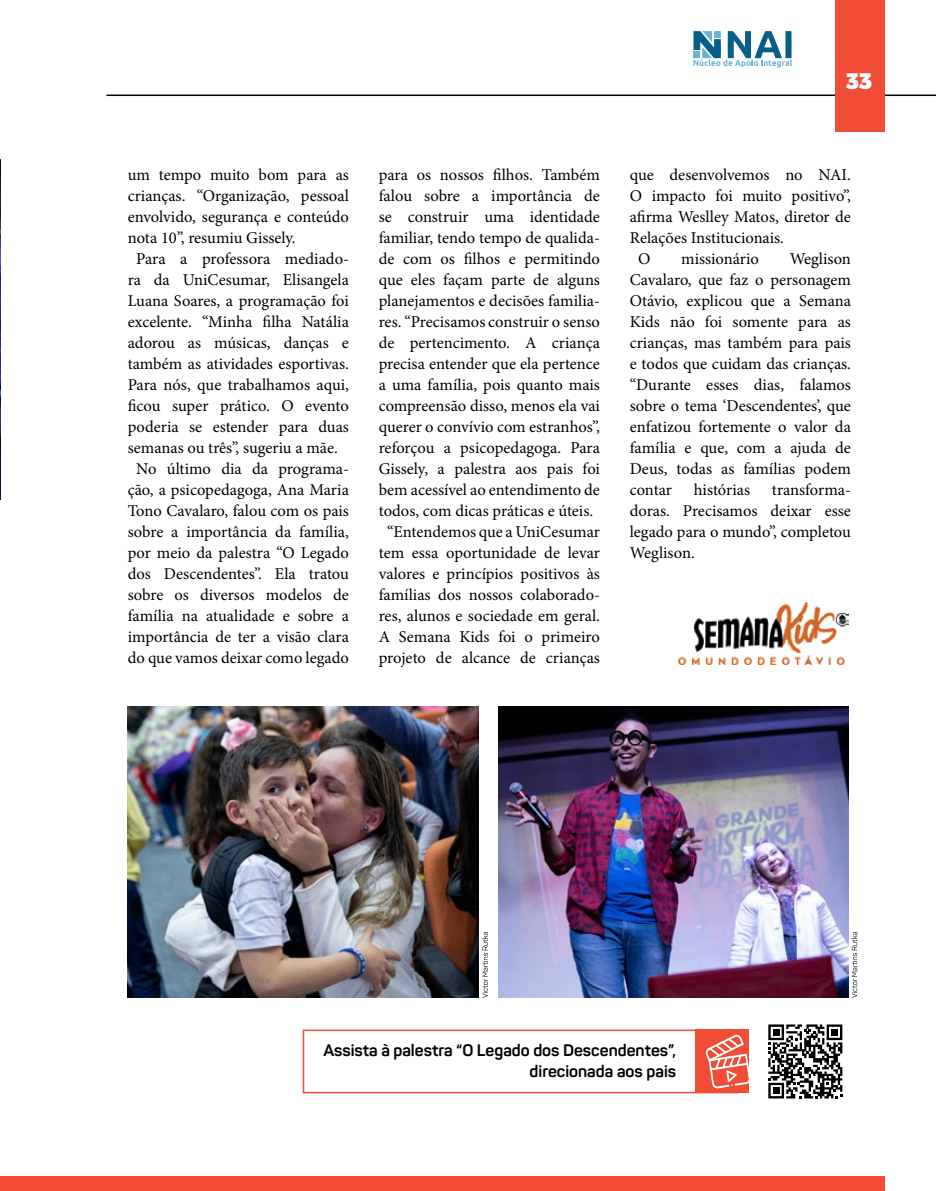
<style>
.page{position:relative;width:936px;height:1191px;background:#fff}
.page>*{position:absolute;margin:0;border:0;box-sizing:border-box;transform-origin:0 0}
.t1{font:900 22.5px "Montserrat";color:#f7fcfe}
.t2{font:16.5px/21px "Minion Pro";color:#000;text-align:justify}
.t3{font:700 16.5px/21px "Panton";color:#000;text-align:right}
</style>
<div class="page">
<hr style="left:106px;top:95px;width:829px;height:1px;background:#000">
<div style="left:835px;top:0;width:49px;height:131px;background:#f04c36"></div>
<svg style="left:693px;top:31px;width:99px;height:36px"></svg>
<img style="left:0;top:159px;width:1px;height:341px">
<div style="left:303px;top:1029px;width:434px;height:64px;border:2px solid #f04c36"></div>
<div style="left:0;top:1176px;width:884px;height:15px;background:#f04c36"></div>
<div style="left:695px;top:1029px;width:54px;height:64px;background:#f04c36"></div>
<svg style="left:768px;top:1024px;width:74px;height:74px"></svg>
<div style="left:772px;top:1087px;width:7px;height:7px;background:#000"></div>
<svg style="left:705px;top:1034px;width:44px;height:54px"></svg>
<img style="left:128px;top:706px;width:350px;height:292px">
<img style="left:498px;top:706px;width:350px;height:292px">
<img style="left:678px;top:602px;width:170px;height:62px">
<svg style="left:482px;top:932px;width:6px;height:66px"></svg>
<svg style="left:851px;top:932px;width:6px;height:66px"></svg>
<h1 class="t1" style="left:846px;top:67px;width:27px">33</h1>
<p class="t2" style="left:128px;top:164px;width:223px">um tempo muito bom para as</p>
<p class="t2" style="left:128px;top:185px;width:223px">crianças. “Organização, pessoal</p>
<p class="t2" style="left:128px;top:206px;width:223px">envolvido, segurança e conteúdo</p>
<p class="t2" style="left:128px;top:227px;width:169px">nota 10”, resumiu Gissely.</p>
<p class="t2" style="left:136px;top:248px;width:214px">Para a professora mediado-</p>
<p class="t2" style="left:128px;top:269px;width:223px">ra da UniCesumar, Elisangela</p>
<p class="t2" style="left:128px;top:290px;width:223px">Luana Soares, a programação foi</p>
<p class="t2" style="left:128px;top:311px;width:223px">excelente. “Minha filha Natália</p>
<p class="t2" style="left:128px;top:332px;width:223px">adorou as músicas, danças e</p>
<p class="t2" style="left:128px;top:353px;width:223px">também as atividades esportivas.</p>
<p class="t2" style="left:128px;top:374px;width:223px">Para nós, que trabalhamos aqui,</p>
<p class="t2" style="left:128px;top:395px;width:223px">ficou super prático. O evento</p>
<p class="t2" style="left:128px;top:416px;width:223px">poderia se estender para duas</p>
<p class="t2" style="left:128px;top:437px;width:212px">semanas ou três”, sugeriu a mãe.</p>
<p class="t2" style="left:136px;top:458px;width:214px">No último dia da programa-</p>
<p class="t2" style="left:128px;top:479px;width:223px">ção, a psicopedagoga, Ana Maria</p>
<p class="t2" style="left:128px;top:500px;width:223px">Tono Cavalaro, falou com os pais</p>
<p class="t2" style="left:128px;top:521px;width:223px">sobre a importância da família,</p>
<p class="t2" style="left:128px;top:542px;width:223px">por meio da palestra “O Legado</p>
<p class="t2" style="left:128px;top:563px;width:223px">dos Descendentes”. Ela tratou</p>
<p class="t2" style="left:128px;top:584px;width:223px">sobre os diversos modelos de</p>
<p class="t2" style="left:128px;top:605px;width:223px">família na atualidade e sobre a</p>
<p class="t2" style="left:128px;top:626px;width:223px">importância de ter a visão clara</p>
<p class="t2" style="left:128px;top:647px;width:223px">do que vamos deixar como legado</p>
<p class="t2" style="left:379px;top:164px;width:223px;text-align:center">para os nossos filhos. Também falou sobre a importância de se construir uma identidade familiar, tendo tempo de qualida&shy;de com os filhos e permitindo que eles façam parte de alguns planejamentos e decisões familia&shy;res. “Precisamos construir o senso de pertencimento. A criança precisa entender que ela pertence a uma família, pois quanto mais compreensão disso, menos ela vai querer o convívio com estranhos”, reforçou a psicopedagoga. Para<br>Gissely, a palestra aos pais foi bem acessível ao entendimento de todos, com dicas práticas e úteis. “Entendemos que a UniCesumar tem essa oportunidade de levar valores e princípios positivos às famílias dos nossos colaborado&shy;res, alunos e sociedade em geral.<br>A Semana Kids foi o primeiro projeto de alcance de crianças</p>
<p class="t2" style="left:629px;top:165px;width:223px">que desenvolvemos no NAI.</p>
<p class="t2" style="left:629px;top:186px;width:223px">O impacto foi muito positivo”,</p>
<p class="t2" style="left:629px;top:207px;width:223px">afirma Weslley Matos, diretor de</p>
<p class="t2" style="left:629px;top:228px;width:156px">Relações Institucionais.</p>
<p class="t2" style="left:638px;top:249px;width:14px">O</p>
<p class="t2" style="left:681px;top:249px;width:79px">missionário</p>
<p class="t2" style="left:629px;top:249px;width:223px;text-indent:160px">Weglison Cavalaro, que faz o personagem Otávio, explicou que a Semana Kids não foi somente para as crianças, mas também para pais e todos que cuidam das crianças. “Durante esses dias, falamos sobre o tema ‘Descendentes’, que enfatizou fortemente o valor da família e que, com a ajuda de Deus, todas as famílias podem contar</p>
<p class="t2" style="left:629px;top:480px;width:223px;text-indent:142px">transforma&shy;doras. Precisamos deixar esse legado para o mundo”, completou Weglison.</p>
<p class="t2" style="left:693px;top:480px;width:58px">histórias</p>
<p class="t3" style="left:323px;top:1039px;width:354px">Assista à palestra “O Legado dos Descendentes”, direcionada aos pais</p>
</div>
